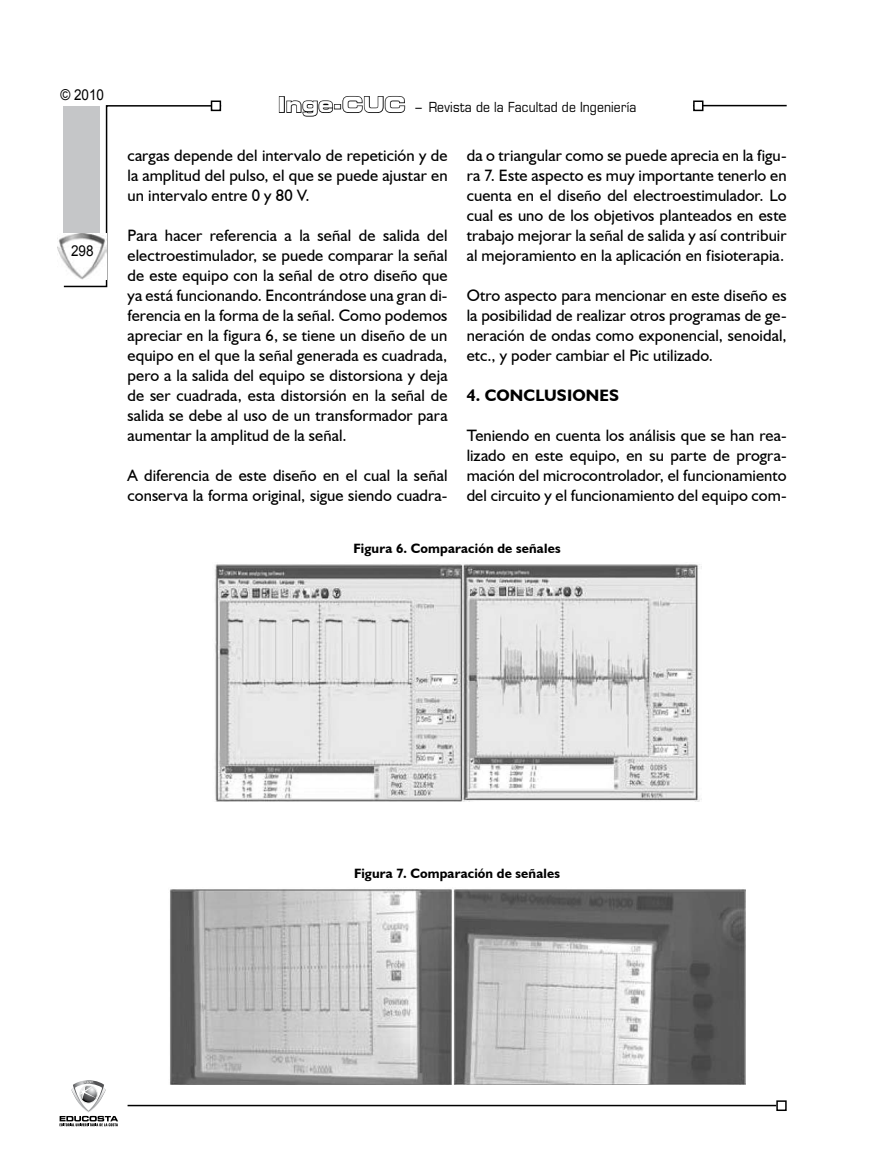
<style>
.page{position:relative;width:893px;height:1170px;background:#fff}
.page>*{position:absolute;margin:0;border:0;box-sizing:border-box;transform-origin:0 0}
.t1{font:16.5px/20px "Humanist 521 BT";letter-spacing:.005em;color:#000;text-align:justify}
.t2{font:700 16.5px "Humanist 521 BT";letter-spacing:.01em;color:#000}
.t3{font:15px "Arial";color:#000;scale:.9 1}
.t4{font:700 13.5px "Humanist 521 BT";letter-spacing:.01em;color:#000}
.t5{font:13.5px "Eurostile LT Std";letter-spacing:.01em;color:#000;scale:.95 1}
.s1{font-family:"Eurostile LT Std Bold Ex 2";font-size:21px;color:#fff}
</style>
<div class="page">
<svg style="left:60px;top:1080px;width:58px;height:46px"></svg>
<hr style="left:128px;top:1104px;width:648px;height:2px;background:#000">
<div style="left:776px;top:1100px;width:11px;height:10px;border:2px solid #000"></div>
<svg style="left:63px;top:104px;width:159px;height:184px"></svg>
<div style="left:212px;top:101px;width:8px;height:9px;background:#fff"></div>
<div style="left:211px;top:100px;width:10px;height:11px;border:2px solid #000"></div>
<hr style="left:693px;top:105px;width:94px;height:1px;background:#000">
<div style="left:694px;top:101px;width:9px;height:9px;background:#fff"></div>
<div style="left:693px;top:100px;width:10px;height:11px;border:2px solid #000"></div>
<div style="left:279px;top:96px;width:6px;height:17px;border:2px solid #000"></div>
<svg style="left:286px;top:96px;width:120px;height:21px"></svg>
<img style="left:58px;top:233px;width:49px;height:47px">
<img style="left:215px;top:564px;width:487px;height:237px">
<img style="left:170px;top:889px;width:576px;height:195px">
<p class="t3" style="left:60px;top:85px;width:50px">© 2010</p>
<p class="t3" style="left:71px;top:240px;width:27px">298</p>
<p class="t5" style="left:278px;top:99px;width:379px"><span class="s1">Inge-CUC</span> – Revista de la Facultad de Ingeniería</p>
<p class="t1" style="left:467px;top:145px;width:321px">da o triangular como se puede aprecia en la figu&shy;ra 7. Este aspecto es muy importante tenerlo en cuenta en el diseño del electroestimulador. Lo cual es uno de los objetivos planteados en este trabajo mejorar la señal de salida y así contribuir al mejoramiento en la aplicación en fisioterapia.</p>
<p class="t1" style="left:467px;top:285px;width:321px">Otro aspecto para mencionar en este diseño es la posibilidad de realizar otros programas de ge&shy;neración de ondas como exponencial, senoidal, etc., y poder cambiar el Pic utilizado.</p>
<p class="t2" style="left:467px;top:385px;width:154px">4. CONCLUSIONES</p>
<p class="t1" style="left:467px;top:425px;width:321px">Teniendo en cuenta los análisis que se han rea&shy;lizado en este equipo, en su parte de progra&shy;mación del microcontrolador, el funcionamiento del circuito y el funcionamiento del equipo com-</p>
<p class="t1" style="left:128px;top:145px;width:321px">cargas depende del intervalo de repetición y de la amplitud del pulso, el que se puede ajustar en un intervalo entre 0 y 80 V.</p>
<p class="t1" style="left:128px;top:225px;width:321px">Para hacer referencia a la señal de salida del electroestimulador, se puede comparar la señal de este equipo con la señal de otro diseño que ya está funcionando. Encontrándose una gran di&shy;ferencia en la forma de la señal. Como podemos apreciar en la figura 6, se tiene un diseño de un equipo en el que la señal generada es cuadrada, pero a la salida del equipo se distorsiona y deja de ser cuadrada, esta distorsión en la señal de salida se debe al uso de un transformador para aumentar la amplitud de la señal.</p>
<p class="t1" style="left:128px;top:465px;width:321px">A diferencia de este diseño en el cual la señal conserva la forma original, sigue siendo cuadra-</p>
<p class="t4" style="left:354px;top:540px;width:209px">Figura 6. Comparación de señales</p>
<p class="t4" style="left:354px;top:864px;width:208px">Figura 7. Comparación de señales</p>
</div>
